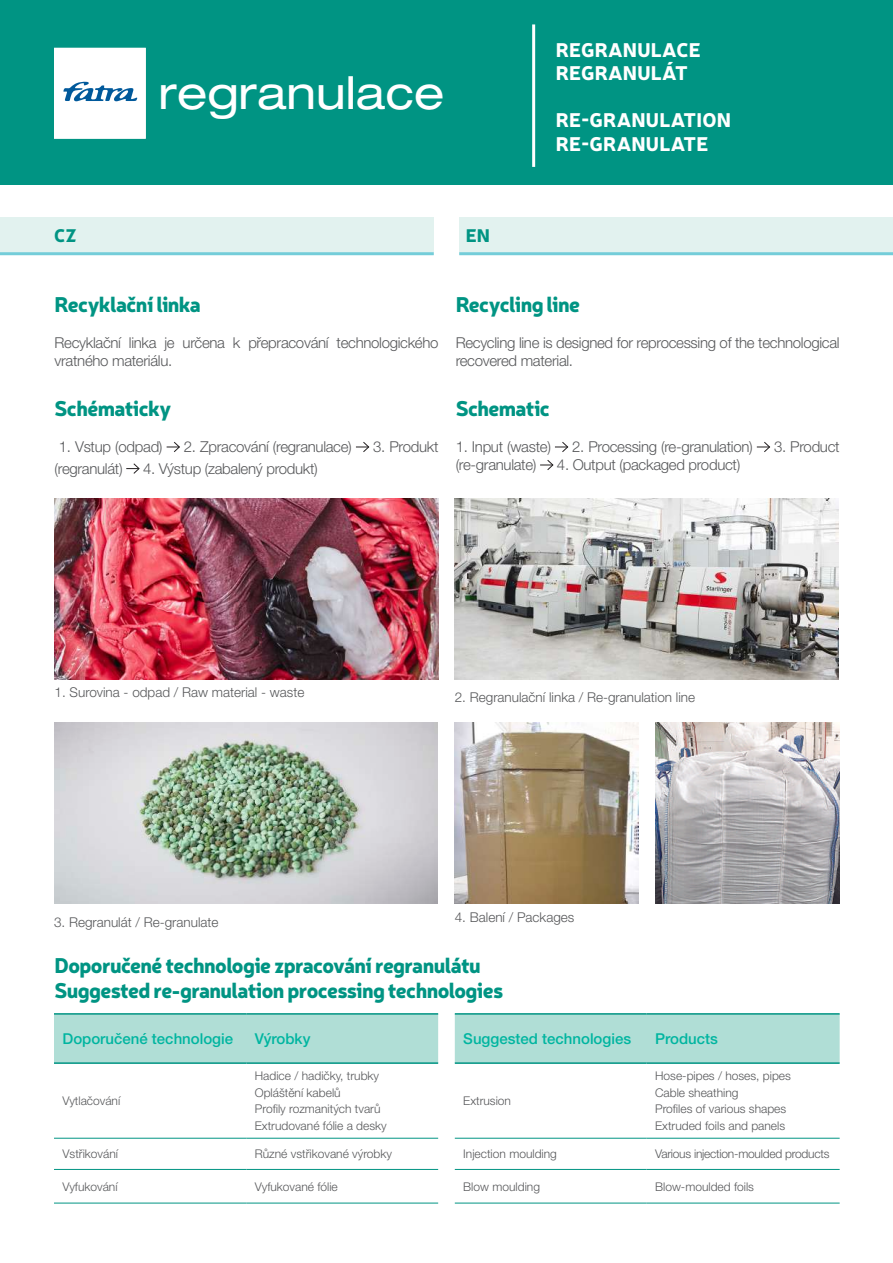
<style>
.page{position:relative;width:893px;height:1263px;background:#fff}
.page>*{position:absolute;margin:0;border:0;box-sizing:border-box;transform-origin:0 0}
.t1{font:expanded 45.6px "Helvetica Neue LT Pro";color:#fff}
.t2{font:900 21px/25.2px "Neris";letter-spacing:-.03em;color:#009483}
.t3{font:900 19.5px/23.4px "Neris";letter-spacing:.01em;color:#fff}
.t4{font:900 18px "Neris";color:#009483}
.t5{font:300 15px/18px "Helvetica Neue LT Pro";letter-spacing:-.02em;color:#57585a}
.t6{font:500 15px "Helvetica Neue LT Pro";color:#00b5a0}
.t7{font:300 13.5px "Helvetica Neue LT Pro";color:#57585a}
.t8{font:300 12px/16.5px "Helvetica Neue LT Pro";color:#57585a}
.t9{font:300 12px "Helvetica Neue LT Pro";letter-spacing:-.02em;color:#57585a}
</style>
<div class="page">
<div style="left:0;top:0;width:893px;height:185px;background:#009483"></div>
<hr style="left:532px;top:24px;width:3px;height:143px;background:#fff">
<svg style="left:54px;top:48px;width:92px;height:91px;background:#ecf2f7"></svg>
<img style="left:54px;top:722px;width:384px;height:182px">
<img style="left:455px;top:498px;width:383px;height:181px">
<img style="left:55px;top:498px;width:383px;height:181px">
<img style="left:455px;top:722px;width:184px;height:182px">
<img style="left:655px;top:722px;width:185px;height:182px">
<svg style="left:167px;top:442px;width:13px;height:10px"></svg>
<svg style="left:356px;top:442px;width:14px;height:10px"></svg>
<svg style="left:126px;top:463px;width:14px;height:11px"></svg>
<svg style="left:555px;top:442px;width:14px;height:10px"></svg>
<svg style="left:757px;top:442px;width:13px;height:10px"></svg>
<svg style="left:540px;top:460px;width:14px;height:10px"></svg>
<div style="left:54px;top:1015px;width:384px;height:47px;background:#b0ded6"></div>
<hr style="left:54px;top:1013px;width:192px;height:2px;background:#009483">
<hr style="left:246px;top:1013px;width:192px;height:2px;background:#009483">
<hr style="left:54px;top:1062px;width:192px;height:2px;background:#009483">
<hr style="left:246px;top:1062px;width:192px;height:2px;background:#009483">
<hr style="left:54px;top:1138px;width:192px;height:1px;background:#009483">
<hr style="left:246px;top:1138px;width:192px;height:1px;background:#009483">
<hr style="left:54px;top:1169px;width:192px;height:1px;background:#009483">
<hr style="left:246px;top:1169px;width:192px;height:1px;background:#009483">
<hr style="left:54px;top:1203px;width:192px;height:1px;background:#009483">
<hr style="left:246px;top:1203px;width:192px;height:1px;background:#009483">
<div style="left:455px;top:1015px;width:385px;height:47px;background:#b0ded6"></div>
<hr style="left:455px;top:1013px;width:192px;height:2px;background:#009483">
<hr style="left:647px;top:1013px;width:193px;height:2px;background:#009483">
<hr style="left:455px;top:1062px;width:192px;height:2px;background:#009483">
<hr style="left:647px;top:1062px;width:193px;height:2px;background:#009483">
<hr style="left:455px;top:1138px;width:192px;height:1px;background:#009483">
<hr style="left:647px;top:1138px;width:193px;height:1px;background:#009483">
<hr style="left:455px;top:1169px;width:192px;height:1px;background:#009483">
<hr style="left:647px;top:1169px;width:193px;height:1px;background:#009483">
<hr style="left:455px;top:1203px;width:192px;height:1px;background:#009483">
<hr style="left:647px;top:1203px;width:193px;height:1px;background:#009483">
<div style="left:0;top:218px;width:434px;height:37px;background:#e2f2ef"></div>
<div style="left:459px;top:218px;width:434px;height:37px;background:#e2f2ef"></div>
<hr style="left:0;top:252px;width:434px;height:3px;background:#74cdd9">
<hr style="left:459px;top:252px;width:434px;height:3px;background:#74cdd9">
<h1 class="t1" style="left:159px;top:67px;width:287px">regranulace</h1>
<p class="t4" style="left:54px;top:222px;width:24px">CZ</p>
<p class="t4" style="left:466px;top:222px;width:26px">EN</p>
<h3 class="t3" style="left:556px;top:37px;width:147px">REGRANULACE<br>REGRANULÁT</h3>
<h3 class="t3" style="left:556px;top:107px;width:177px">RE-GRANULATION<br>RE-GRANULATE</h3>
<h2 class="t2" style="left:55px;top:290px;width:148px">Recyklační linka</h2>
<p class="t5" style="left:55px;top:333px;width:385px">Recyklační linka je určena k přepracování technologického vratného materiálu.</p>
<h2 class="t2" style="left:55px;top:395px;width:118px">Schématicky</h2>
<p class="t5" style="left:59px;top:437px;width:105px">1. Vstup (odpad)</p>
<p class="t5" style="left:184px;top:437px;width:169px">2. Zpracování (regranulace)</p>
<p class="t5" style="left:373px;top:437px;width:67px">3. Produkt</p>
<p class="t5" style="left:55px;top:459px;width:70px">(regranulát)</p>
<p class="t5" style="left:143px;top:459px;width:176px">4. Výstup (zabalený produkt)</p>
<h2 class="t2" style="left:456px;top:290px;width:126px">Recycling line</h2>
<p class="t5" style="left:456px;top:333px;width:385px">Recycling line is designed for reprocessing of the technological recovered material.</p>
<h2 class="t2" style="left:456px;top:395px;width:96px">Schematic</h2>
<p class="t5" style="left:456px;top:437px;width:97px">1. Input (waste)</p>
<p class="t5" style="left:572px;top:437px;width:182px">2. Processing (re-granulation)</p>
<p class="t5" style="left:774px;top:437px;width:67px">3. Product</p>
<p class="t5" style="left:456px;top:455px;width:82px">(re-granulate)</p>
<p class="t5" style="left:557px;top:455px;width:185px">4. Output (packaged product)</p>
<p class="t7" style="left:55px;top:684px;width:251px">1. Surovina - odpad / Raw material - waste</p>
<p class="t7" style="left:455px;top:689px;width:242px">2. Regranulační linka / Re-granulation line</p>
<p class="t7" style="left:54px;top:913px;width:166px">3. Regranulát / Re-granulate</p>
<p class="t7" style="left:455px;top:909px;width:121px">4. Balení / Packages</p>
<h2 class="t2" style="left:55px;top:951px;width:450px">Doporučené technologie zpracování regranulátu<br>Suggested re-granulation processing technologies</h2>
<p class="t6" style="left:63px;top:1029px;width:172px">Doporučené technologie</p>
<p class="t6" style="left:255px;top:1029px;width:57px">Výrobky</p>
<p class="t6" style="left:463px;top:1029px;width:169px">Suggested technologies</p>
<p class="t6" style="left:655px;top:1029px;width:64px">Products</p>
<p class="t8" style="left:63px;top:1092px;width:59px">Vytlačování</p>
<p class="t8" style="left:255px;top:1067px;width:133px">Hadice / hadičky, trubky<br>Opláštění kabelů<br>Profily rozmanitých tvarů<br>Extrudované fólie a desky</p>
<p class="t8" style="left:463px;top:1092px;width:49px">Extrusion</p>
<p class="t8" style="left:655px;top:1067px;width:137px">Hose-pipes / hoses, pipes<br>Cable sheathing<br>Profiles of various shapes<br>Extruded foils and panels</p>
<p class="t8" style="left:63px;top:1145px;width:57px">Vstřikování</p>
<p class="t8" style="left:255px;top:1145px;width:139px">Různé vstřikované výrobky</p>
<p class="t8" style="left:63px;top:1178px;width:57px">Vyfukování</p>
<p class="t8" style="left:255px;top:1178px;width:84px">Vyfukované fólie</p>
<p class="t8" style="left:463px;top:1145px;width:95px">Injection moulding</p>
<p class="t9" style="left:655px;top:1146px;width:176px">Various injection-moulded products</p>
<p class="t8" style="left:463px;top:1178px;width:78px">Blow moulding</p>
<p class="t8" style="left:655px;top:1178px;width:100px">Blow-moulded foils</p>
</div>
